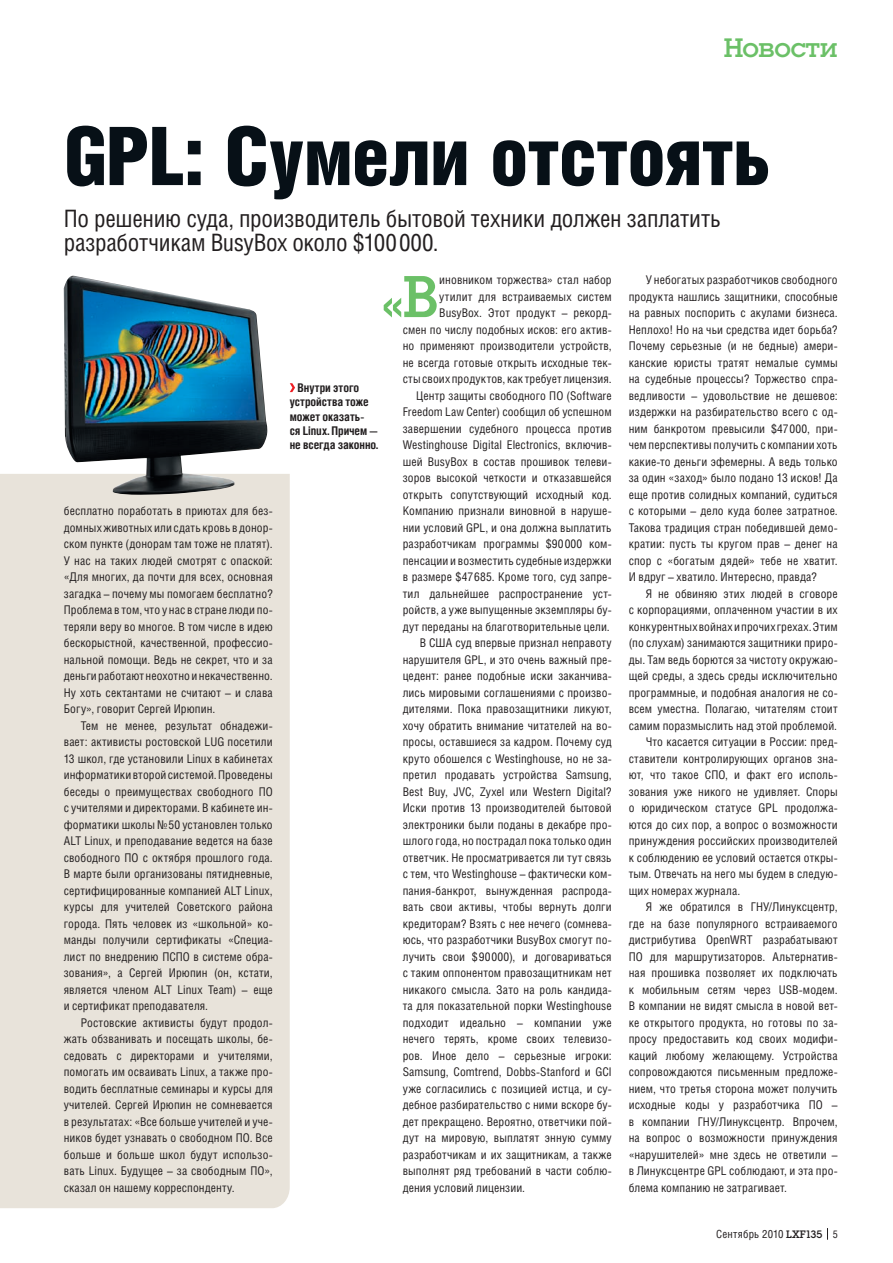
<style>
.page{position:relative;width:893px;height:1263px;background:#fff}
.page>*{position:absolute;margin:0;border:0;box-sizing:border-box;transform-origin:0 0}
.Head{font:900 81px "Helios Cond";letter-spacing:-.01em;color:#071017}
.Text_Drop3{font:61.2px "Luga";color:#6bc067}
.t1{font:27.75px "Luga";letter-spacing:-.015em;color:#6bc067}
.Lead{font:24px/24px "Helios Cond";letter-spacing:-.01em;color:#231f20}
.Text_Indent{font:12px/16.5px "Helios Cond";letter-spacing:.01em;color:#231f20;text-align:justify}
.Text_Drop3-2{font:12px/16.5px "Helios Cond";letter-spacing:.01em;color:#231f20;text-align:right}
.Image_Caption{font:700 12px/14.2px "Helios Cond";letter-spacing:-.005em;color:#231f20}
.t2{font:11.25px "Helios Cond";letter-spacing:.015em;color:#231f20}
.s1{font-family:"Luga"}
.s2{font-size:10.5px}
</style>
<div class="page">
<svg style="left:827px;top:1228px;width:1px;height:12px"></svg>
<div style="left:0;top:474px;width:290px;height:734px;background:#e8e3da"></div>
<img style="left:64px;top:276px;width:203px;height:219px">
<svg style="left:290px;top:383px;width:5px;height:9px"></svg>
<h3 class="t1" style="left:724px;top:34px;width:115px">Новости</h3>
<p class="Head" style="left:64px;top:110px;width:709px">GPL: Сумели отстоять</p>
<p class="Lead" style="left:64px;top:206px;width:659px">По решению суда, производитель бытовой техники должен заплатить разработчикам BusyBox около $100000.</p>
<p class="Text_Indent" style="left:64px;top:502px;width:210px">бесплатно поработать в приютах для без&shy;домных животных или сдать кровь в донор&shy;ском пункте (донорам там тоже не платят).<br>У нас на таких людей смотрят с опаской: «Для многих, да почти для всех, основная загадка – почему мы помогаем бесплатно?<br>Проблема в том, что у нас в стране люди по&shy;теряли веру во многое. В том числе в идею бескорыстной, качественной, профессио&shy;нальной помощи. Ведь не секрет, что и за деньги работают неохотно и некачественно.<br>Ну хоть сектантами не считают – и слава Богу», говорит Сергей Ирюпин.</p>
<p class="Text_Indent" style="left:64px;top:717px;width:210px;text-indent:17px">Тем не менее, результат обнадежи&shy;вает: активисты ростовской LUG посетили 13 школ, где установили Linux в кабинетах информатики второй системой. Проведены беседы о преимуществах свободного ПО с учителями и директорами. В кабинете ин&shy;форматики школы №50 установлен только ALT Linux, и преподавание ведется на базе свободного ПО с октября прошлого года.<br>В марте были организованы пятидневные, сертифицированные компанией ALT Linux, курсы для учителей Советского района города. Пять человек из «школьной» ко&shy;манды получили сертификаты «Специа&shy;лист по внедрению ПСПО в системе обра&shy;зования», а Сергей Ирюпин (он, кстати, является членом ALT Linux Team) – еще и сертификат преподавателя.</p>
<p class="Text_Indent" style="left:64px;top:1014px;width:210px;text-indent:17px">Ростовские активисты будут продол&shy;жать обзванивать и посещать школы, бе&shy;седовать с директорами и учителями, помогать им осваивать Linux, а также про&shy;водить бесплатные семинары и курсы для учителей. Сергей Ирюпин не сомневается в результатах: «Все больше учителей и уче&shy;ников будет узнавать о свободном ПО. Все больше и больше школ будут использо&shy;вать Linux. Будущее – за свободным ПО», сказал он нашему корреспонденту.</p>
<p class="Text_Drop3-2" style="left:403px;top:271px;width:210px">иновником торжества» стал набор<br>утилит для встраиваемых систем BusyBox. Этот продукт – рекорд-<br>смен по числу подобных исков: его актив&shy;но применяют производители устройств, не всегда готовые открыть исходные тек&shy;сты своих продуктов, как требует лицензия.<br>Центр защиты свободного ПО (Software Freedom Law Center) сообщил об успешном завершении судебного процесса против Westinghouse Digital Electronics, включив&shy;шей BusyBox в состав прошивок телеви&shy;зоров высокой четкости и отказавшейся открыть сопутствующий исходный код.<br>Компанию признали виновной в наруше&shy;нии условий GPL, и она должна выплатить разработчикам программы $90000 ком&shy;пенсации и возместить судебные издержки в размере $47685. Кроме того, суд запре&shy;тил дальнейшее распространение уст&shy;ройств, а уже выпущенные экземпляры бу&shy;дут переданы на благотворительные цели.</p>
<p class="Text_Indent" style="left:403px;top:634px;width:210px;text-indent:17px">В США суд впервые признал неправоту нарушителя GPL, и это очень важный пре&shy;цедент: ранее подобные иски заканчива&shy;лись мировыми соглашениями с произво&shy;дителями. Пока правозащитники ликуют, хочу обратить внимание читателей на во&shy;просы, оставшиеся за кадром. Почему суд круто обошелся с Westinghouse, но не за&shy;претил продавать устройства Samsung, Best Buy, JVC, Zyxel или Western Digital?<br>Иски против 13 производителей бытовой электроники были поданы в декабре про&shy;шлого года, но пострадал пока только один ответчик. Не просматривается ли тут связь с тем, что Westinghouse – фактически ком&shy;пания-банкрот, вынужденная распрода&shy;вать свои активы, чтобы вернуть долги кредиторам? Взять с нее нечего (сомнева&shy;юсь, что разработчики BusyBox смогут по&shy;лучить свои $90000), и договариваться с таким оппонентом правозащитникам нет никакого смысла. Зато на роль кандида&shy;та для показательной порки Westinghouse подходит идеально – компании уже нечего терять, кроме своих телевизо&shy;ров. Иное дело – серьезные игроки:<br>Samsung, Comtrend, Dobbs-Stanford и GCI уже согласились с позицией истца, и су&shy;дебное разбирательство с ними вскоре бу&shy;дет прекращено. Вероятно, ответчики пой&shy;дут на мировую, выплатят энную сумму разработчикам и их защитникам, а также выполнят ряд требований в части соблю&shy;дения условий лицензии.</p>
<p class="Text_Drop3" style="left:382px;top:267px;width:57px">«В</p>
<p class="Image_Caption" style="left:290px;top:380px;width:90px;text-indent:8px">Внутри этого устройства тоже может оказать-<br>ся Linux. Причем — не всегда законно.</p>
<p class="Text_Indent" style="left:629px;top:271px;width:210px;text-indent:17px">У небогатых разработчиков свободного продукта нашлись защитники, способные на равных поспорить с акулами бизнеса.<br>Неплохо! Но на чьи средства идет борьба?<br>Почему серьезные (и не бедные) амери&shy;канские юристы тратят немалые суммы на судебные процессы? Торжество спра&shy;ведливости – удовольствие не дешевое: издержки на разбирательство всего с од&shy;ним банкротом превысили $47000, при&shy;чем перспективы получить с компании хоть какие-то деньги эфемерны. А ведь только за один «заход» было подано 13 исков! Да еще против солидных компаний, судиться с которыми – дело куда более затратное.<br>Такова традиция стран победившей демо&shy;кратии: пусть ты кругом прав – денег на спор с «богатым дядей» тебе не хватит.<br>И вдруг – хватило. Интересно, правда?</p>
<p class="Text_Indent" style="left:629px;top:585px;width:210px;text-indent:17px">Я не обвиняю этих людей в сговоре с корпорациями, оплаченном участии в их конкурентных войнах и прочих грехах. Этим (по слухам) занимаются защитники приро&shy;ды. Там ведь борются за чистоту окружаю&shy;щей среды, а здесь среды исключительно программные, и подобная аналогия не со&shy;всем уместна. Полагаю, читателям стоит самим поразмыслить над этой проблемой.</p>
<p class="Text_Indent" style="left:629px;top:733px;width:210px;text-indent:17px">Что касается ситуации в России: пред&shy;ставители контролирующих органов зна&shy;ют, что такое СПО, и факт его исполь&shy;зования уже никого не удивляет. Споры о юридическом статусе GPL продолжа&shy;ются до сих пор, а вопрос о возможности принуждения российских производителей к соблюдению ее условий остается откры&shy;тым. Отвечать на него мы будем в следую&shy;щих номерах журнала.</p>
<p class="Text_Indent" style="left:629px;top:898px;width:210px;text-indent:17px">Я же обратился в ГНУ/Линуксцентр, где на базе популярного встраиваемого дистрибутива OpenWRT разрабатывают ПО для маршрутизаторов. Альтернатив&shy;ная прошивка позволяет их подключать к мобильным сетям через USB-модем.<br>В компании не видят смысла в новой вет&shy;ке открытого продукта, но готовы по за&shy;просу предоставить код своих модифи&shy;каций любому желающему. Устройства сопровождаются письменным предложе&shy;нием, что третья сторона может получить исходные коды у разработчика ПО – в компании ГНУ/Линуксцентр. Впрочем, на вопрос о возможности принуждения «нарушителей» мне здесь не ответили – в Линуксцентре GPL соблюдают, и эта про&shy;блема компанию не затрагивает.</p>
<p class="t2" style="left:716px;top:1227px;width:123px">Сентябрь 2010 <span class="s1">LXF135</span> <span class="s2">5</span></p>
</div>
